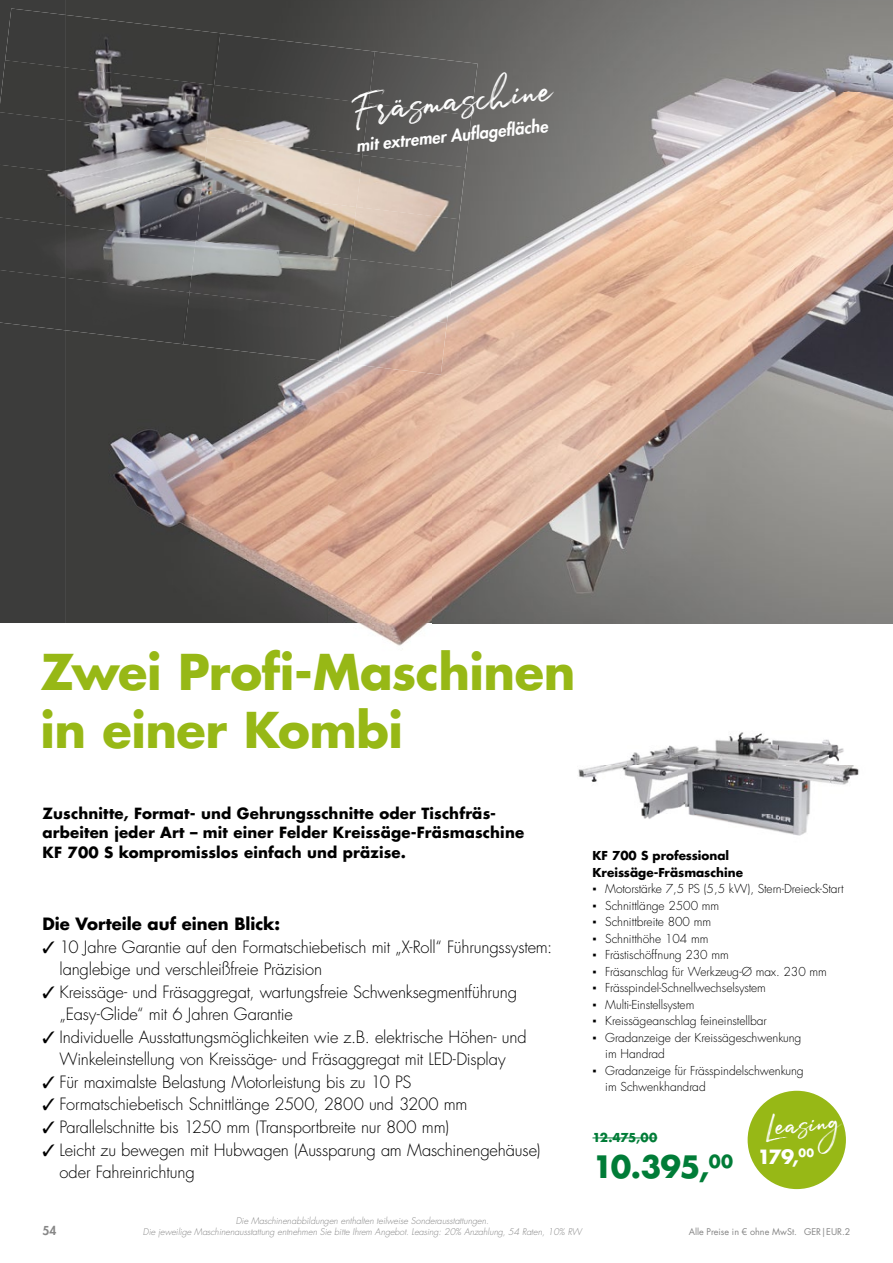
<style>
.page{position:relative;width:893px;height:1263px;background:#fff}
.page>*{position:absolute;margin:0;border:0;box-sizing:border-box;transform-origin:0 0}
.t1{font:700 48px/57.6px "Futura OT";letter-spacing:-.01em;color:#97b816}
.t2{font:45px "Julietta Messie";color:#fff}
.t3{font:33px "Julietta Messie";color:#fff}
.t4{font:700 30px "Futura OT";color:#007c37}
.t5{font:700 19.05px "Futura OT";color:#fff}
.t6{font:300 16.5px/22.5px "Futura OT";letter-spacing:-.01em;color:#000}
.t7{font:700 16.5px "Futura OT";color:#000}
.t8{font:italic 600 16.5px "Futura OT";color:#fff}
.t9{font:700 15px/19.5px "Futura OT";letter-spacing:.01em;color:#000}
.t10{font:300 12px/16.5px "Futura OT";color:#000}
.t11{font:700 12px/16.5px "Futura OT";color:#000}
.t12{font:700 12px "Futura OT";letter-spacing:-.03em;color:#007c37}
.t13{font:600 12px "Futura OT";color:#878787}
.t14{font:italic 300 9px/11.2px "Futura OT";color:#878787;text-align:center}
.t15{font:9px "Futura OT";color:#878787}
</style>
<div class="page">
<div style="left:0;top:0;width:66px;height:623px;background:#3c3c3b"></div>
<img style="left:359px;top:623px;width:233px;height:23px">
<img style="left:66px;top:0;width:827px;height:40px">
<img style="left:375px;top:40px;width:518px;height:53px">
<img style="left:433px;top:93px;width:460px;height:530px">
<img style="left:66px;top:344px;width:262px;height:279px">
<img style="left:328px;top:363px;width:105px;height:260px">
<img style="left:578px;top:732px;width:281px;height:104px">
<div style="left:5px;top:9px;width:61px;height:51px;background:#3b3b3a"></div>
<div style="left:0;top:60px;width:66px;height:52px;background:#3b3b39"></div>
<div style="left:0;top:112px;width:66px;height:53px;background:#3b3b3a"></div>
<img style="left:0;top:165px;width:66px;height:52px">
<div style="left:0;top:217px;width:66px;height:53px;background:#3b3b3a"></div>
<div style="left:0;top:270px;width:66px;height:60px;background:#3b3b3a"></div>
<div style="left:66px;top:15px;width:154px;height:52px;background:#3b3b39"></div>
<img style="left:214px;top:33px;width:161px;height:52px">
<img style="left:369px;top:52px;width:109px;height:64px">
<img style="left:66px;top:67px;width:148px;height:53px">
<img style="left:208px;top:85px;width:161px;height:52px">
<img style="left:362px;top:103px;width:109px;height:64px">
<img style="left:66px;top:120px;width:142px;height:53px">
<img style="left:202px;top:137px;width:161px;height:52px">
<img style="left:356px;top:155px;width:109px;height:64px">
<img style="left:66px;top:173px;width:136px;height:52px">
<img style="left:196px;top:189px;width:160px;height:52px">
<img style="left:350px;top:207px;width:109px;height:64px">
<img style="left:66px;top:225px;width:130px;height:53px">
<img style="left:189px;top:241px;width:161px;height:51px">
<img style="left:344px;top:259px;width:109px;height:64px">
<img style="left:66px;top:278px;width:124px;height:66px">
<img style="left:183px;top:292px;width:161px;height:71px">
<img style="left:338px;top:311px;width:109px;height:64px">
<hr style="left:592px;top:1137px;width:65px;height:1px;background:#007c37">
<div style="left:748px;top:1091px;width:98px;height:98px;background:#97b816;border-radius:50%"></div>
<h2 class="t2" style="left:349px;top:80px;width:201px;rotate:-6deg">Fräsmaschine</h2>
<p class="t8" style="left:355px;top:134px;width:194px;rotate:-6deg">mit extremer Auflagefläche</p>
<h1 class="t1" style="left:40px;top:641px;width:536px">Zwei Profi-Maschinen in einer Kombi</h1>
<p class="t9" style="left:43px;top:803px;width:483px">Zuschnitte, Format- und Gehrungsschnitte oder Tischfräs&shy;arbeiten jeder Art – mit einer Felder Kreissäge-Fräsmaschine<br>KF 700 S kompromisslos einfach und präzise.</p>
<p class="t7" style="left:43px;top:912px;width:239px">Die Vorteile auf einen Blick:</p>
<p class="t6" style="left:60px;top:936px;width:494px;text-indent:-17px">✓ 10 Jahre Garantie auf den Formatschiebetisch mit „X-Roll“ Führungssystem: langlebige und verschleißfreie Präzision</p>
<p class="t6" style="left:60px;top:981px;width:459px;text-indent:-17px">✓ Kreissäge- und Fräsaggregat, wartungsfreie Schwenksegmentführung „Easy-Glide“ mit 6 Jahren Garantie</p>
<p class="t6" style="left:43px;top:1026px;width:486px;text-align:center">✓ Individuelle Ausstattungsmöglichkeiten wie z.B. elektrische Höhen- und<br>Winkeleinstellung von Kreissäge- und Fräsaggregat mit LED-Display</p>
<p class="t6" style="left:43px;top:1071px;width:371px">✓ Für maximalste Belastung Motorleistung bis zu 10 PS</p>
<p class="t6" style="left:43px;top:1093px;width:427px">✓ Formatschiebetisch Schnittlänge 2500, 2800 und 3200 mm</p>
<p class="t6" style="left:43px;top:1116px;width:408px">✓ Parallelschnitte bis 1250 mm (Transportbreite nur 800 mm)</p>
<p class="t6" style="left:60px;top:1138px;width:483px;text-indent:-17px">✓ Leicht zu bewegen mit Hubwagen (Aussparung am Maschinengehäuse) oder Fahreinrichtung</p>
<p class="t11" style="left:592px;top:847px;width:152px">KF 700 S professional<br>Kreissäge-Fräsmaschine</p>
<p class="t10" style="left:592px;top:880px;width:253px">▪ Motorstärke 7,5 PS (5,5 kW), Stern-Dreieck-Start</p>
<p class="t10" style="left:592px;top:897px;width:128px">▪ Schnittlänge 2500 mm</p>
<p class="t10" style="left:592px;top:913px;width:120px">▪ Schnittbreite 800 mm</p>
<p class="t10" style="left:592px;top:930px;width:117px">▪ Schnitthöhe 104 mm</p>
<p class="t10" style="left:592px;top:946px;width:138px">▪ Frästischöffnung 230 mm</p>
<p class="t10" style="left:592px;top:963px;width:236px">▪ Fräsanschlag für Werkzeug-Ø max. 230 mm</p>
<p class="t10" style="left:592px;top:979px;width:175px">▪ Frässpindel-Schnellwechselsystem</p>
<p class="t10" style="left:592px;top:996px;width:103px">▪ Multi-Einstellsystem</p>
<p class="t10" style="left:592px;top:1012px;width:176px">▪ Kreissägeanschlag feineinstellbar</p>
<p class="t10" style="left:605px;top:1029px;width:198px;text-indent:-13px">▪ Gradanzeige der Kreissägeschwenkung im Handrad</p>
<p class="t10" style="left:605px;top:1062px;width:200px;text-indent:-13px">▪ Gradanzeige für Frässpindelschwenkung im Schwenkhandrad</p>
<p class="t12" style="left:592px;top:1128px;width:66px">12.475,00</p>
<h3 class="t4" style="left:592px;top:1144px;width:142px">10.395,<sup>00</sup></h3>
<h3 class="t3" style="left:763px;top:1105px;width:78px;rotate:-5deg">Leasing</h3>
<p class="t5" style="left:757px;top:1142px;width:58px">179,<sup>00</sup></p>
<p class="t13" style="left:43px;top:1222px;width:15px">54</p>
<p class="t14" style="left:143px;top:1215px;width:440px">Die Maschinenabbildungen enthalten teilweise Sonderausstattungen.<br>Die jeweilige Maschinenausstattung entnehmen Sie bitte Ihrem Angebot. Leasing: 20% Anzahlung, 54 Raten, 10% RW</p>
<p class="t15" style="left:689px;top:1226px;width:163px">Alle Preise in € ohne MwSt. GER|EUR.2</p>
</div>
